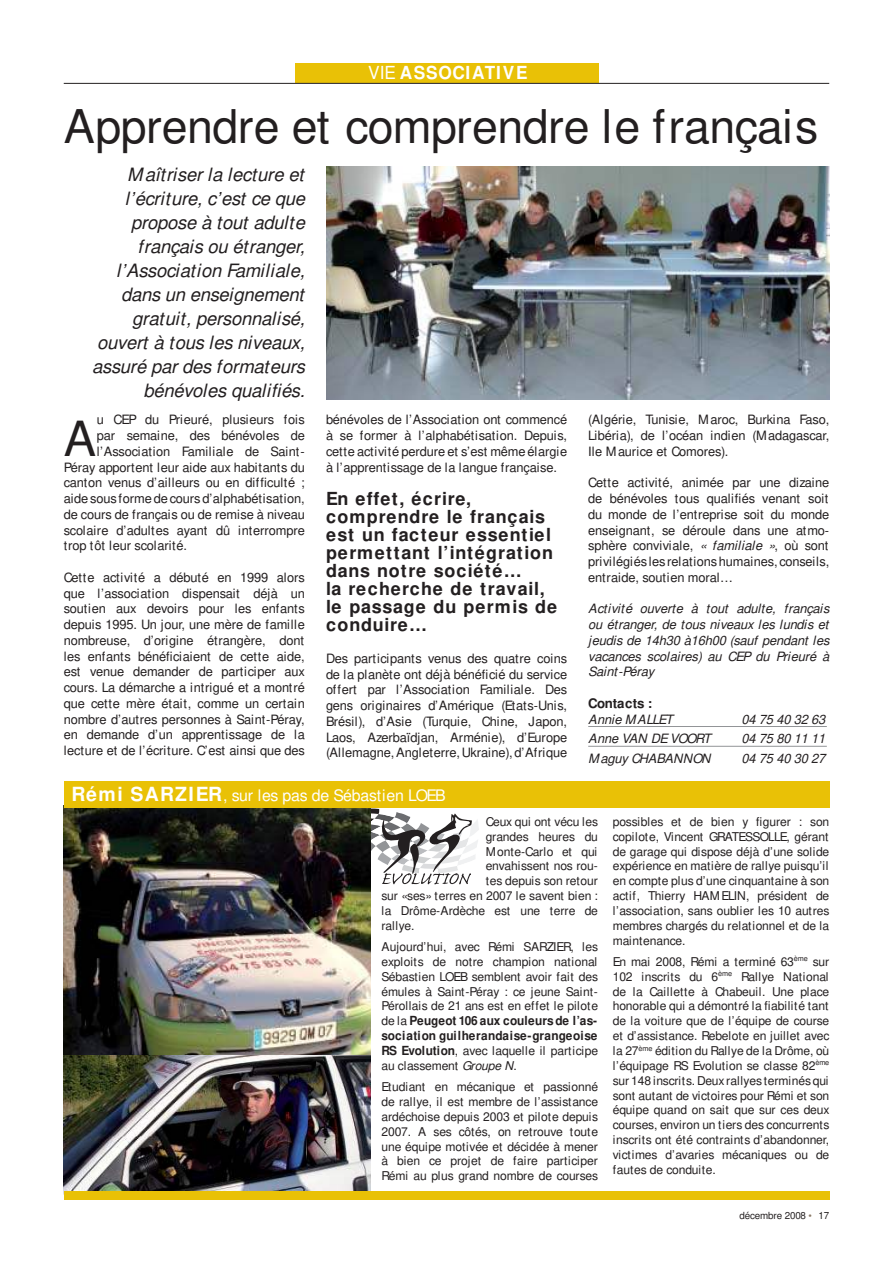
<style>
.page{position:relative;width:893px;height:1263px;background:#fff}
.page>*{position:absolute;margin:0;border:0;box-sizing:border-box;transform-origin:0 0}
.t1{font:300 condensed 48.45px "Univers";color:#231f20}
.t2{font:300 condensed 46.5px "Univers";letter-spacing:-.01em;color:#231f20}
.t3{font:italic 300 condensed 18.3px/24px "Univers";letter-spacing:-.01em;color:#231f20;text-align:right}
.t4{font:900 18px/18px "Univers";letter-spacing:.055em;color:#231f20}
.t5{font:900 18px "Univers";letter-spacing:.055em;color:#fff;scale:.96 1}
.t6{font:300 condensed 15.9px "Univers";letter-spacing:-.01em;color:#fff}
.t7{font:700 condensed 13.35px "Univers";letter-spacing:-.005em;color:#231f20}
.t8{font:300 condensed 12.9px/15.8px "Univers";letter-spacing:-.01em;color:#231f20;text-align:justify}
.t9{font:italic 300 condensed 12.9px/15.8px "Univers";letter-spacing:-.01em;color:#231f20;text-align:justify}
.t10{font:italic 300 condensed 12.9px "Univers";letter-spacing:-.05em;color:#231f20}
.t11{font:700 condensed 12.6px/14.9px "Univers";letter-spacing:-.005em;color:#231f20;scale:.95 1}
.t12{font:300 condensed 12.15px/14.9px "Univers";letter-spacing:-.01em;color:#231f20;text-align:justify}
.t13{font:300 condensed 9.75px "Univers";letter-spacing:-.01em;color:#231f20}
.s1{font-weight:400}
.s2{font-weight:900;font-stretch:normal;font-size:19.5px}
.s3{font-style:italic}
.s4{font-weight:300;font-size:12.15px}
.s5{font-weight:700;font-size:12.6px}
.s6{color:#8a7966}
</style>
<div class="page">
<div style="left:296px;top:64px;width:303px;height:19px;background:#e9c106"></div>
<hr style="left:64px;top:83px;width:765px;height:1px;background:#231f20">
<img style="left:326px;top:166px;width:503px;height:233px">
<hr style="left:588px;top:726px;width:239px;height:1px;background:#929497">
<hr style="left:588px;top:746px;width:239px;height:1px;background:#929497">
<img style="left:64px;top:808px;width:306px;height:383px">
<svg style="left:365px;top:809px;width:114px;height:75px"></svg>
<div style="left:64px;top:781px;width:765px;height:27px;background:#e9c106"></div>
<div style="left:64px;top:1191px;width:765px;height:8px;background:#e9c106"></div>
<h3 class="t5" style="left:368px;top:63px;width:167px"><span class="s1">VIE</span> ASSOCIATIVE</h3>
<h2 class="t2" style="left:64px;top:99px;width:756px">Apprendre et comprendre le français</h2>
<p class="t3" style="left:92px;top:162px;width:214px">Maîtriser la lecture et l’écriture, c’est ce que propose à tout adulte français ou étranger, l’Association Familiale, dans un enseignement gratuit, personnalisé, ouvert à tous les niveaux, assuré par des formateurs bénévoles qualifiés.</p>
<h1 class="t1" style="left:64px;top:410px;width:34px">A</h1>
<p class="t8" style="left:97px;top:412px;width:210px">u CEP du Prieuré, plusieurs fois</p>
<p class="t8" style="left:97px;top:428px;width:210px">par semaine, des bénévoles de</p>
<p class="t8" style="left:97px;top:443px;width:209px">l’Association Familiale de Saint-</p>
<p class="t8" style="left:64px;top:459px;width:243px">Péray apportent leur aide aux habitants du</p>
<p class="t8" style="left:64px;top:475px;width:243px">canton venus d’ailleurs ou en difficulté ;</p>
<p class="t8" style="left:64px;top:491px;width:243px">aide sous forme de cours d’alphabétisation,</p>
<p class="t8" style="left:64px;top:506px;width:243px">de cours de français ou de remise à niveau</p>
<p class="t8" style="left:64px;top:522px;width:243px">scolaire d’adultes ayant dû interrompre</p>
<p class="t8" style="left:64px;top:538px;width:125px">trop tôt leur scolarité.</p>
<p class="t8" style="left:64px;top:569px;width:243px">Cette activité a débuté en 1999 alors que l’association dispensait déjà un soutien aux devoirs pour les enfants depuis 1995. Un jour, une mère de famille nombreuse, d’origine étrangère, dont les enfants bénéficiaient de cette aide, est venue demander de participer aux cours. La démarche a intrigué et a montré que cette mère était, comme un certain nombre d’autres personnes à Saint-Péray, en demande d’un apprentissage de la lecture et de l’écriture. C’est ainsi que des</p>
<p class="t8" style="left:326px;top:412px;width:243px">bénévoles de l’Association ont commencé à se former à l’alphabétisation. Depuis, cette activité perdure et s’est même élargie à l’apprentissage de la langue française.</p>
<h3 class="t4" style="left:326px;top:490px;width:233px">En effet, écrire, comprendre le français est un facteur essentiel permettant l’intégration dans notre société…<br>la recherche de travail, le passage du permis de conduire…</h3>
<p class="t8" style="left:326px;top:650px;width:243px">Des participants venus des quatre coins de la planète ont déjà bénéficié du service offert par l’Association Familiale. Des gens originaires d’Amérique (Etats-Unis, Brésil), d’Asie (Turquie, Chine, Japon, Laos, Azerbaïdjan, Arménie), d’Europe (Allemagne, Angleterre, Ukraine), d’Afrique</p>
<p class="t6" style="left:71px;top:786px;width:376px"><span class="s2">Rémi SARZIER</span>, sur les pas de Sébastien LOEB</p>
<p class="t8" style="left:588px;top:412px;width:243px">(Algérie, Tunisie, Maroc, Burkina Faso, Libéria), de l’océan indien (Madagascar, Ile Maurice et Comores).</p>
<p class="t8" style="left:588px;top:475px;width:243px">Cette activité, animée par une dizaine de bénévoles tous qualifiés venant soit du monde de l’entreprise soit du monde enseignant, se déroule dans une atmo&shy;sphère conviviale, <span class="s3">« familiale »</span>, où sont privilégiés les relations humaines, conseils, entraide, soutien moral…</p>
<p class="t9" style="left:588px;top:601px;width:243px">Activité ouverte à tout adulte, français ou étranger, de tous niveaux les lundis et jeudis de 14h30 à16h00 (sauf pendant les vacances scolaires) au CEP du Prieuré à Saint-Péray</p>
<p class="t7" style="left:588px;top:695px;width:65px">Contacts :</p>
<p class="t9" style="left:588px;top:711px;width:86px">Annie MALLET</p>
<p class="t9" style="left:741px;top:711px;width:86px">04 75 40 32 63</p>
<p class="t10" style="left:588px;top:731px;width:124px">Anne VAN DE VOORT</p>
<p class="t9" style="left:741px;top:731px;width:86px">04 75 80 11 11</p>
<p class="t9" style="left:588px;top:750px;width:124px">Maguy CHABANNON</p>
<p class="t9" style="left:741px;top:750px;width:86px">04 75 40 30 27</p>
<p class="t12" style="left:486px;top:814px;width:114px">Ceux qui ont vécu les</p>
<p class="t12" style="left:486px;top:829px;width:114px">grandes heures du</p>
<p class="t12" style="left:486px;top:844px;width:113px">Monte-Carlo et qui</p>
<p class="t12" style="left:486px;top:859px;width:114px">envahissent nos rou-</p>
<p class="t12" style="left:486px;top:874px;width:114px">tes depuis son retour</p>
<p class="t12" style="left:381px;top:888px;width:218px">sur «ses» terres en 2007 le savent bien :</p>
<p class="t12" style="left:381px;top:903px;width:218px">la Drôme-Ardèche est une terre de</p>
<p class="t12" style="left:381px;top:918px;width:35px">rallye.</p>
<p class="t12" style="left:381px;top:939px;width:218px">Aujourd’hui, avec Rémi SARZIER, les exploits de notre champion national Sébastien LOEB semblent avoir fait des émules à Saint-Péray : ce jeune Saint-Pérollais de 21 ans est en effet le pilote</p>
<p class="t11" style="left:381px;top:1013px;width:229px"><span class="s4">de la</span> Peugeot 106 aux couleurs de l’as&shy;sociation guilherandaise-grangeoise</p>
<p class="t12" style="left:381px;top:1043px;width:218px"><span class="s5">RS Evolution</span>, avec laquelle il participe au classement <span class="s3">Groupe N</span>.</p>
<p class="t12" style="left:381px;top:1079px;width:218px">Etudiant en mécanique et passionné de rallye, il est membre de l’assistance ardéchoise depuis 2003 et pilote depuis 2007. A ses côtés, on retrouve toute une équipe motivée et décidée à mener à bien ce projet de faire participer Rémi au plus grand nombre de courses</p>
<p class="t12" style="left:613px;top:814px;width:218px">possibles et de bien y figurer : son copilote, Vincent GRATESSOLLE, gérant de garage qui dispose déjà d’une solide expérience en matière de rallye puisqu’il en compte plus d’une cinquantaine à son actif, Thierry HAMELIN, président de l’association, sans oublier les 10 autres membres chargés du relationnel et de la maintenance.</p>
<p class="t12" style="left:613px;top:954px;width:218px">En mai 2008, Rémi a terminé 63<sup>ème</sup> sur 102 inscrits du 6<sup>ème</sup> Rallye National de la Caillette à Chabeuil. Une place honorable qui a démontré la fiabilité tant de la voiture que de l’équipe de course et d’assistance. Rebelote en juillet avec la 27<sup>ème</sup> édition du Rallye de la Drôme, où l’équipage RS Evolution se classe 82<sup>ème </sup>sur 148 inscrits. Deux rallyes terminés qui sont autant de victoires pour Rémi et son équipe quand on sait que sur ces deux courses, environ un tiers des concurrents inscrits ont été contraints d’abandonner, victimes d’avaries mécaniques ou de fautes de conduite.</p>
<p class="t13" style="left:739px;top:1210px;width:91px">décembre 2008 <span class="s6">•</span> 17</p>
</div>
